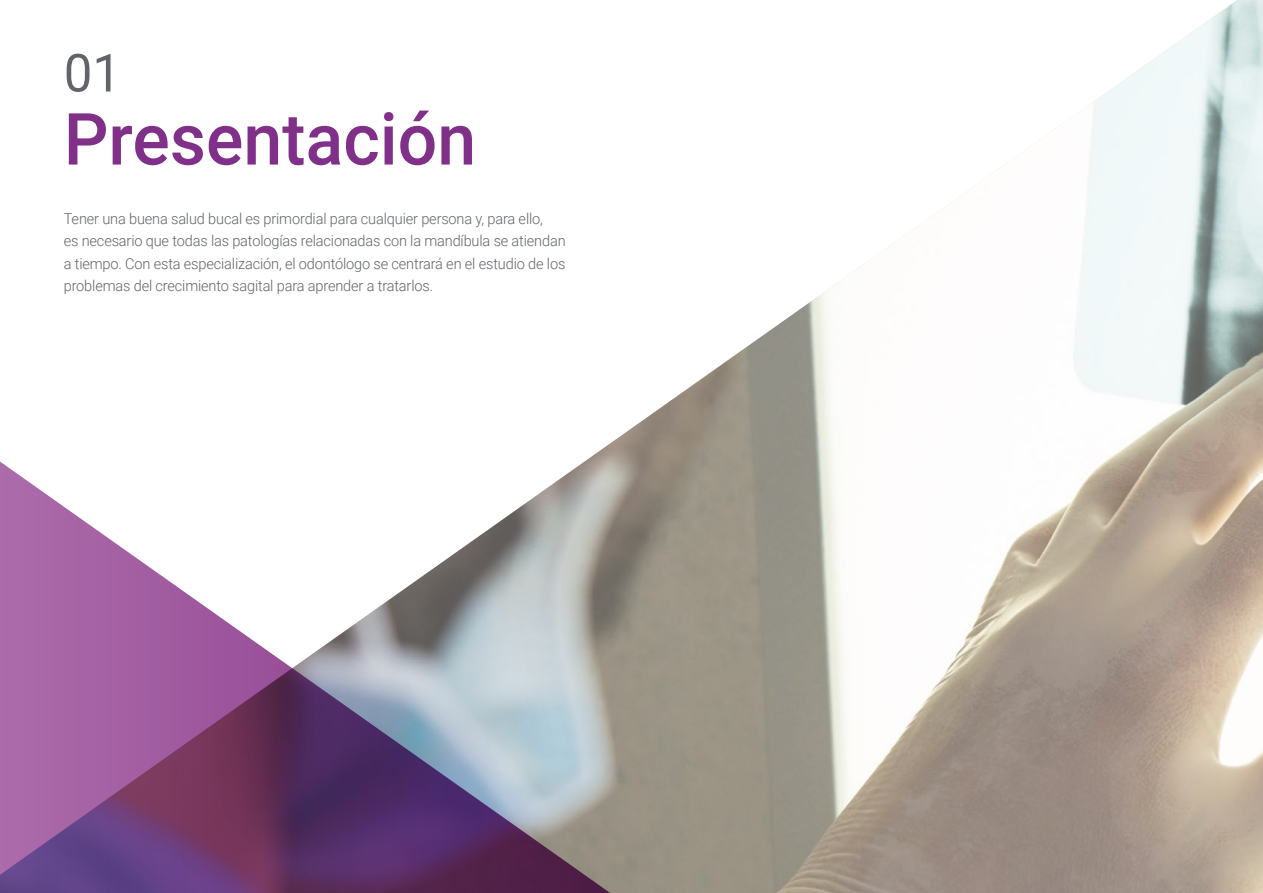
<style>
.page{position:relative;width:1263px;height:893px;background:#fff}
.page>*{position:absolute;margin:0;border:0;box-sizing:border-box;transform-origin:0 0}
.t1{font:500 72px "Roboto";color:#813089}
.t2{font:52.5px "Roboto";color:#61646a}
.t3{font:300 15px/22.5px "Roboto";letter-spacing:-.01em;color:#61646a}
</style>
<div class="page">
<img style="left:607px;top:0;width:656px;height:893px">
<svg style="left:0;top:446px;width:640px;height:447px"></svg>
<h2 class="t2" style="left:64px;top:36px;width:59px">01</h2>
<h1 class="t1" style="left:64px;top:89px;width:414px">Presentación</h1>
<p class="t3" style="left:64px;top:207px;width:503px">Tener una buena salud bucal es primordial para cualquier persona y, para ello,<br>es necesario que todas las patologías relacionadas con la mandíbula se atiendan a tiempo. Con esta especialización, el odontólogo se centrará en el estudio de los problemas del crecimiento sagital para aprender a tratarlos.</p>
</div>
